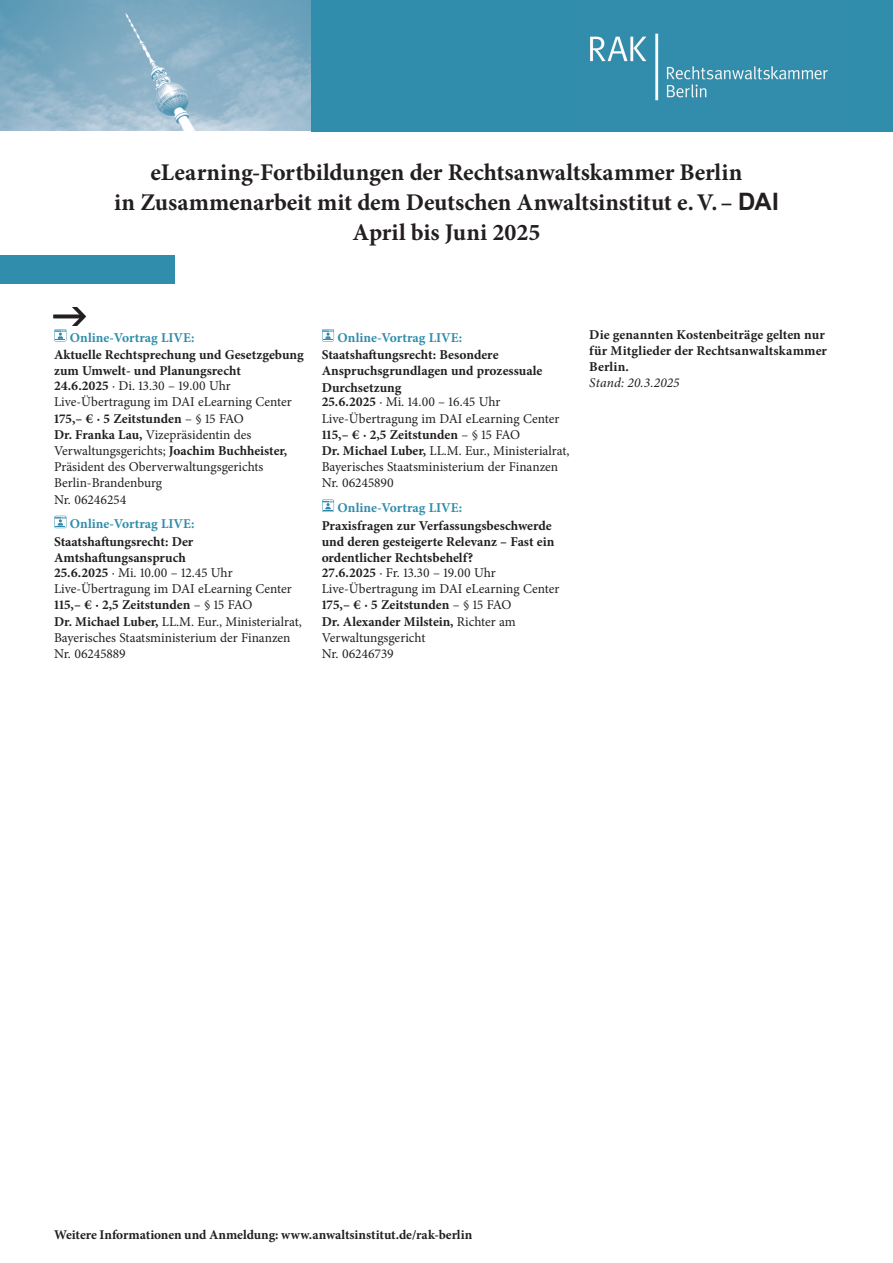
<style>
.page{position:relative;width:893px;height:1263px;background:#fff}
.page>*{position:absolute;margin:0;border:0;box-sizing:border-box;transform-origin:0 0}
.t1{font:700 24px "Minion Pro";letter-spacing:-.005em;color:#231f20}
.Datum_Ort_9_5{font:13.5px/16.2px "Minion Pro";color:#231f20}
.Datum_Ort_9_5-2{font:700 13.5px/17.7px "Minion Pro";color:#231f20}
.t2{font:italic 13.5px "Minion Pro";letter-spacing:.01em;color:#231f20}
.t3{font:700 13.35px "Minion Pro";letter-spacing:-.005em;color:#231f20}
.s1{font-family:"Arial"}
.s2{color:#308dac}
.s3{font-weight:400}
.s4{font-weight:700}
</style>
<div class="page">
<img style="left:0;top:0;width:312px;height:131px">
<svg style="left:54px;top:516px;width:12px;height:12px"></svg>
<svg style="left:322px;top:329px;width:12px;height:12px"></svg>
<svg style="left:322px;top:499px;width:12px;height:13px"></svg>
<div style="left:0;top:255px;width:174px;height:28px;background:#308dac"></div>
<div style="left:312px;top:0;width:581px;height:131px;background:#308dac"></div>
<svg style="left:54px;top:329px;width:13px;height:12px"></svg>
<p class="t1" style="left:151px;top:155px;width:593px">eLearning-Fortbildungen der Rechtsanwaltskammer Berlin</p>
<p class="t1" style="left:114px;top:185px;width:666px">in Zusammenarbeit mit dem Deutschen Anwaltsinstitut e.V.– <span class="s1">DAI</span></p>
<p class="t1" style="left:352px;top:215px;width:189px">April bis Juni 2025</p>
<p class="Datum_Ort_9_5-2" style="left:54px;top:328px;width:251px;text-indent:16px"><span class="s2">Online-Vortrag LIVE:<br></span>Aktuelle Rechtsprechung und Gesetzgebung</p>
<p class="Datum_Ort_9_5-2" style="left:54px;top:364px;width:188px;line-height:14.7px">zum Umwelt- und Planungsrecht<br>24.6.2025 <span class="s3">· Di. 13.30 – 19.00 Uhr</span></p>
<p class="Datum_Ort_9_5" style="left:54px;top:394px;width:239px">Live-Übertragung im DAI eLearning Center</p>
<p class="Datum_Ort_9_5" style="left:54px;top:410px;width:235px"><span class="s4">175,– € · 5 Zeitstunden</span> – § 15 FAO<br><span class="s4">Dr. Franka Lau,</span> Vizepräsidentin des<br>Verwaltungsgerichts; <span class="s4">Joachim Buchheister,<br></span>Präsident des Oberverwaltungsgerichts<br>Berlin-Brandenburg<br>Nr. 06246254</p>
<p class="Datum_Ort_9_5-2" style="left:54px;top:515px;width:142px;text-align:right"><span class="s2">Online-Vortrag LIVE:<br></span>Staatshaftungsrecht: Der</p>
<p class="Datum_Ort_9_5-2" style="left:54px;top:550px;width:180px;line-height:14.7px">Amtshaftungsanspruch<br>25.6.2025 <span class="s3">· Mi. 10.00 – 12.45 Uhr</span></p>
<p class="Datum_Ort_9_5" style="left:54px;top:581px;width:239px">Live-Übertragung im DAI eLearning Center</p>
<p class="Datum_Ort_9_5" style="left:54px;top:597px;width:249px"><span class="s4">115,– € · 2,5 Zeitstunden</span> – § 15 FAO<br><span class="s4">Dr. Michael Luber,</span> LL.M. Eur., Ministerialrat, Bayerisches Staatsministerium der Finanzen Nr. 06245889</p>
<p class="Datum_Ort_9_5-2" style="left:322px;top:328px;width:178px;text-indent:16px"><span class="s2">Online-Vortrag LIVE:<br></span>Staatshaftungsrecht: Besondere</p>
<p class="Datum_Ort_9_5-2" style="left:322px;top:363px;width:222px;line-height:16.2px">Anspruchsgrundlagen und prozessuale<br>Durchsetzung</p>
<p class="Datum_Ort_9_5" style="left:322px;top:394px;width:180px"><span class="s4">25.6.2025</span> · Mi. 14.00 – 16.45 Uhr</p>
<p class="Datum_Ort_9_5" style="left:322px;top:410px;width:239px">Live-Übertragung im DAI eLearning Center</p>
<p class="Datum_Ort_9_5" style="left:322px;top:426px;width:249px"><span class="s4">115,– € · 2,5 Zeitstunden</span> – § 15 FAO<br><span class="s4">Dr. Michael Luber,</span> LL.M. Eur., Ministerialrat, Bayerisches Staatsministerium der Finanzen Nr. 06245890</p>
<p class="Datum_Ort_9_5-2" style="left:322px;top:499px;width:232px;text-indent:16px"><span class="s2">Online-Vortrag LIVE:<br></span>Praxisfragen zur Verfassungsbeschwerde</p>
<p class="Datum_Ort_9_5-2" style="left:322px;top:533px;width:234px;line-height:16.2px">und deren gesteigerte Relevanz – Fast ein ordentlicher Rechtsbehelf?</p>
<p class="Datum_Ort_9_5" style="left:322px;top:565px;width:176px"><span class="s4">27.6.2025</span> · Fr. 13.30 – 19.00 Uhr</p>
<p class="Datum_Ort_9_5" style="left:322px;top:581px;width:239px">Live-Übertragung im DAI eLearning Center</p>
<p class="Datum_Ort_9_5" style="left:322px;top:597px;width:196px"><span class="s4">175,– € · 5 Zeitstunden</span> – § 15 FAO<br><span class="s4">Dr. Alexander Milstein,</span> Richter am<br>Verwaltungsgericht<br>Nr. 06246739</p>
<p class="Datum_Ort_9_5-2" style="left:589px;top:326px;width:239px;line-height:16.2px">Die genannten Kostenbeiträge gelten nur für Mitglieder der Rechtsanwaltskammer<br>Berlin.</p>
<p class="t2" style="left:589px;top:374px;width:92px">Stand: 20.3.2025</p>
<p class="t3" style="left:54px;top:1225px;width:420px">Weitere Informationen und Anmeldung: www.anwaltsinstitut.de/rak-berlin</p>
</div>
